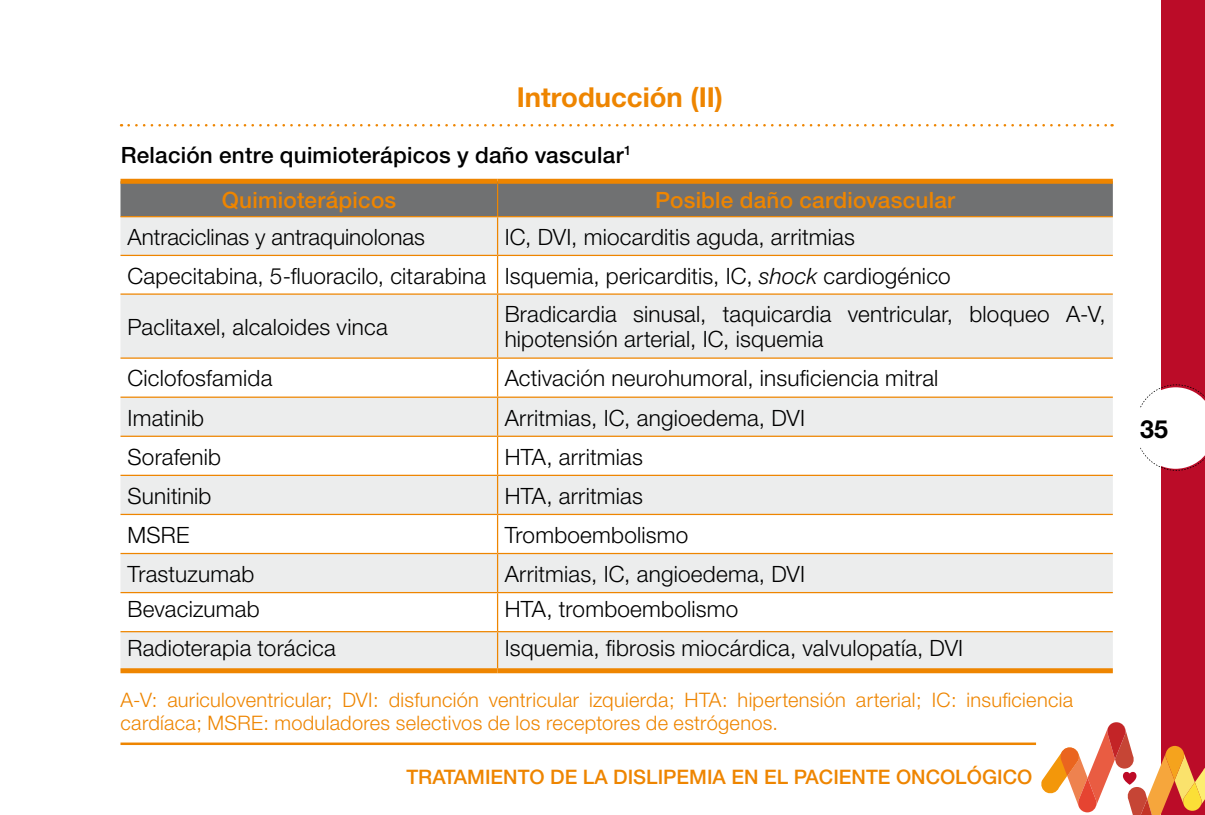
<style>
.page{position:relative;width:1205px;height:815px;background:#fff}
.page>*{position:absolute;margin:0;border:0;box-sizing:border-box;transform-origin:0 0}
.t1{font:700 27.5px "Helvetica Neue";color:#ee8500}
.t2{font:700 25px "Helvetica Neue";color:#000}
.t3{font:300 22.5px/38.8px "Helvetica Neue";letter-spacing:.01em;color:#000}
.t4{font:500 22.5px "Helvetica Neue";letter-spacing:.01em;color:#000}
.t5{font:500 22.5px "Helvetica Neue";letter-spacing:.01em;color:#ee8500}
.t6{font:300 20px/22.5px "Helvetica Neue";letter-spacing:.015em;color:#ee8500}
.t7{font:500 20px "Helvetica Neue";color:#ee8500}
.s1{font-style:italic}
</style>
<div class="page">
<div style="left:1161px;top:0;width:44px;height:815px;background:#bb0c28"></div>
<svg style="left:1140px;top:384px;width:65px;height:87px"></svg>
<svg style="left:1041px;top:722px;width:164px;height:93px"></svg>
<hr style="left:120px;top:742px;width:916px;height:3px;background:#ee8500">
<svg style="left:129px;top:124px;width:983px;height:3px"></svg>
<div style="left:120px;top:184px;width:993px;height:32px;background:#707172"></div>
<div style="left:120px;top:217px;width:993px;height:451px;background:#eceded"></div>
<svg style="left:120px;top:256px;width:993px;height:375px"></svg>
<hr style="left:120px;top:216px;width:377px;height:1px;background:#ee8500">
<hr style="left:497px;top:216px;width:616px;height:1px;background:#ee8500">
<hr style="left:120px;top:255px;width:377px;height:1px;background:#ee8500">
<hr style="left:497px;top:255px;width:616px;height:1px;background:#ee8500">
<hr style="left:120px;top:293px;width:377px;height:2px;background:#ee8500">
<hr style="left:497px;top:293px;width:616px;height:2px;background:#ee8500">
<hr style="left:120px;top:357px;width:377px;height:2px;background:#ee8500">
<hr style="left:497px;top:357px;width:616px;height:2px;background:#ee8500">
<hr style="left:120px;top:397px;width:377px;height:1px;background:#ee8500">
<hr style="left:497px;top:397px;width:616px;height:1px;background:#ee8500">
<hr style="left:120px;top:436px;width:377px;height:1px;background:#ee8500">
<hr style="left:497px;top:436px;width:616px;height:1px;background:#ee8500">
<hr style="left:120px;top:475px;width:377px;height:1px;background:#ee8500">
<hr style="left:497px;top:475px;width:616px;height:1px;background:#ee8500">
<hr style="left:120px;top:514px;width:377px;height:1px;background:#ee8500">
<hr style="left:497px;top:514px;width:616px;height:1px;background:#ee8500">
<hr style="left:120px;top:553px;width:377px;height:1px;background:#ee8500">
<hr style="left:497px;top:553px;width:616px;height:1px;background:#ee8500">
<hr style="left:120px;top:592px;width:377px;height:1px;background:#ee8500">
<hr style="left:497px;top:592px;width:616px;height:1px;background:#ee8500">
<hr style="left:120px;top:631px;width:377px;height:1px;background:#ee8500">
<hr style="left:497px;top:631px;width:616px;height:1px;background:#ee8500">
<hr style="left:497px;top:184px;width:1px;height:32px;background:#ee8500">
<hr style="left:497px;top:217px;width:1px;height:38px;background:#ee8500">
<hr style="left:497px;top:256px;width:1px;height:37px;background:#ee8500">
<hr style="left:497px;top:295px;width:1px;height:62px;background:#ee8500">
<hr style="left:497px;top:359px;width:1px;height:38px;background:#ee8500">
<hr style="left:497px;top:398px;width:1px;height:38px;background:#ee8500">
<hr style="left:497px;top:437px;width:1px;height:38px;background:#ee8500">
<hr style="left:497px;top:476px;width:1px;height:38px;background:#ee8500">
<hr style="left:497px;top:515px;width:1px;height:38px;background:#ee8500">
<hr style="left:497px;top:554px;width:1px;height:38px;background:#ee8500">
<hr style="left:497px;top:593px;width:1px;height:38px;background:#ee8500">
<hr style="left:497px;top:632px;width:1px;height:36px;background:#ee8500">
<div style="left:120px;top:668px;width:377px;height:5px;background:#ee8500"></div>
<div style="left:497px;top:668px;width:616px;height:5px;background:#ee8500"></div>
<div style="left:120px;top:179px;width:377px;height:5px;background:#ee8500"></div>
<div style="left:497px;top:179px;width:616px;height:5px;background:#ee8500"></div>
<p class="t1" style="left:517px;top:80px;width:208px">Introducción (II)</p>
<p class="t4" style="left:121px;top:141px;width:512px">Relación entre quimioterápicos y daño vascular<sup>1</sup></p>
<p class="t5" style="left:222px;top:186px;width:176px">Quimioterápicos</p>
<p class="t5" style="left:655px;top:186px;width:301px">Posible daño cardiovascular</p>
<p class="t3" style="left:128px;top:217px;width:299px">Antraciclinas y antraquinolonas</p>
<p class="t3" style="left:128px;top:217px;width:825px;text-indent:377px">IC, DVI, miocarditis aguda, arritmias<br>Capecitabina, 5-fluoracilo, citarabina Isquemia, pericarditis, IC, <span class="s1">shock</span> cardiogénico</p>
<p class="t3" style="left:128px;top:307px;width:262px">Paclitaxel, alcaloides vinca</p>
<p class="t3" style="left:505px;top:301px;width:602px;line-height:25px">Bradicardia sinusal, taquicardia ventricular, bloqueo A-V, hipotensión arterial, IC, isquemia</p>
<p class="t3" style="left:128px;top:359px;width:146px">Ciclofosfamida</p>
<p class="t3" style="left:505px;top:359px;width:435px">Activación neurohumoral, insuficiencia mitral</p>
<p class="t3" style="left:128px;top:398px;width:78px">Imatinib</p>
<p class="t3" style="left:505px;top:398px;width:302px">Arritmias, IC, angioedema, DVI</p>
<p class="t3" style="left:128px;top:437px;width:95px">Sorafenib</p>
<p class="t3" style="left:505px;top:437px;width:140px">HTA, arritmias</p>
<p class="t3" style="left:128px;top:476px;width:85px">Sunitinib</p>
<p class="t3" style="left:505px;top:476px;width:140px">HTA, arritmias</p>
<p class="t3" style="left:128px;top:515px;width:63px">MSRE</p>
<p class="t3" style="left:505px;top:515px;width:185px">Tromboembolismo</p>
<p class="t3" style="left:128px;top:554px;width:128px">Trastuzumab</p>
<p class="t3" style="left:505px;top:554px;width:302px">Arritmias, IC, angioedema, DVI</p>
<p class="t3" style="left:128px;top:589px;width:134px">Bevacizumab</p>
<p class="t3" style="left:505px;top:589px;width:235px">HTA, tromboembolismo</p>
<p class="t3" style="left:128px;top:629px;width:210px">Radioterapia torácica</p>
<p class="t3" style="left:505px;top:629px;width:460px">Isquemia, fibrosis miocárdica, valvulopatía, DVI</p>
<p class="t6" style="left:120px;top:688px;width:954px">A-V: auriculoventricular; DVI: disfunción ventricular izquierda; HTA: hipertensión arterial; IC: insuficiencia cardíaca; MSRE: moduladores selectivos de los receptores de estrógenos.</p>
<p class="t7" style="left:406px;top:764px;width:627px">TRATAMIENTO DE LA DISLIPEMIA EN EL PACIENTE ONCOLÓGICO</p>
<p class="t2" style="left:1140px;top:413px;width:29px">35</p>
</div>
